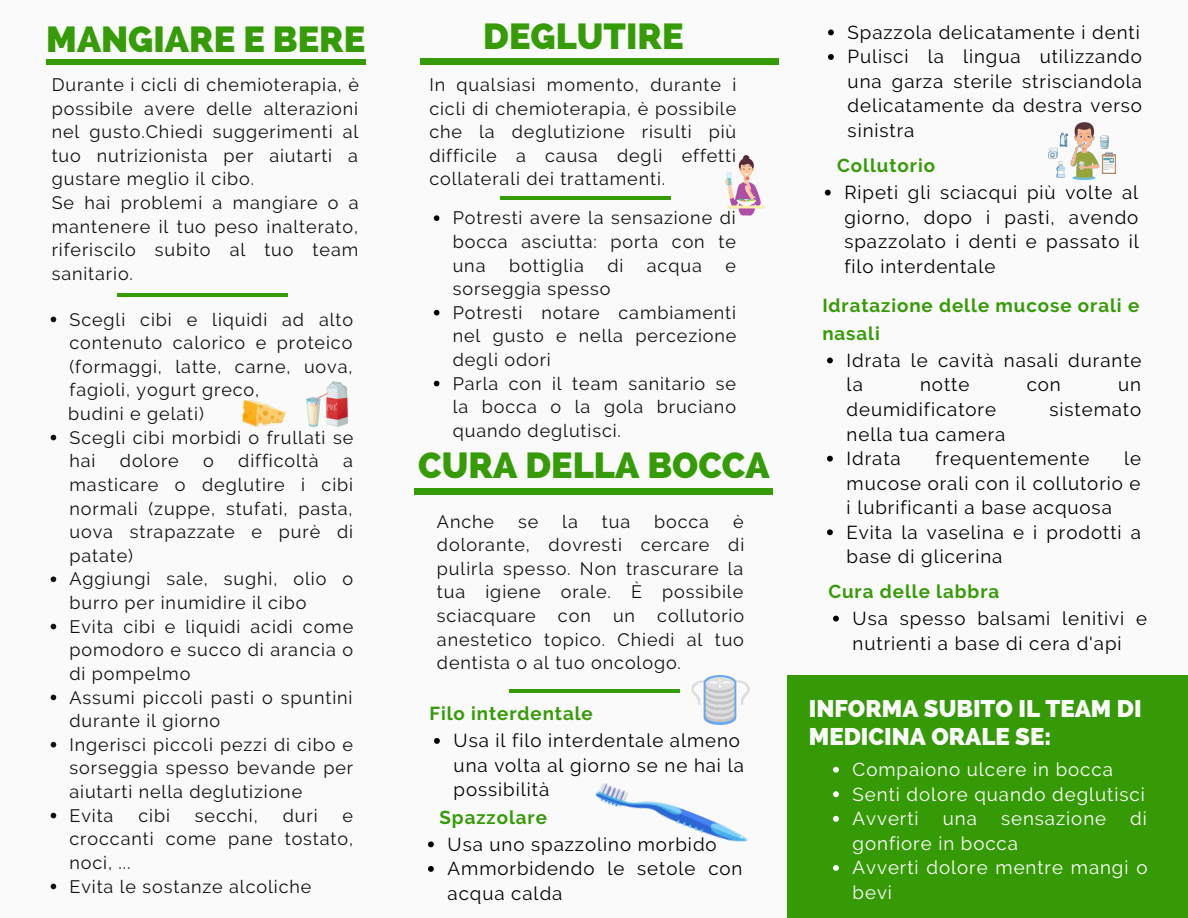
<style>
.page{position:relative;width:1188px;height:918px;background:#fafafa}
.page>*{position:absolute;margin:0;border:0;box-sizing:border-box;transform-origin:0 0}
.t1{font:800 36px "Raleway";color:#359b06}
.t2{font:800 24px/28.2px "Raleway";color:#fafafa}
.t3{font:18.75px/24.6px "Raleway";letter-spacing:.05em;color:#000}
.t4{font:18.75px/24.6px "Raleway";letter-spacing:.05em;color:#fff}
.t5{font:700 18.75px/28px "Raleway";letter-spacing:.05em;color:#359b06}
.t6{font:18px/23.7px "Raleway";letter-spacing:.05em;color:#111}
</style>
<div class="page">
<div style="left:46px;top:59px;width:320px;height:6px;background:#359b06"></div>
<div style="left:415px;top:488px;width:358px;height:7px;background:#359b06"></div>
<div style="left:787px;top:675px;width:401px;height:243px;background:#359a06"></div>
<hr style="left:117px;top:294px;width:171px;height:3px;background:#359b06">
<hr style="left:500px;top:197px;width:171px;height:3px;background:#359b06">
<div style="left:420px;top:58px;width:359px;height:7px;background:#359b06"></div>
<hr style="left:509px;top:689px;width:171px;height:4px;background:#359b06">
<img style="left:242px;top:400px;width:45px;height:27px">
<svg style="left:51px;top:317px;width:5px;height:5px"></svg>
<svg style="left:51px;top:435px;width:5px;height:5px"></svg>
<svg style="left:51px;top:576px;width:5px;height:6px"></svg>
<svg style="left:51px;top:624px;width:5px;height:5px"></svg>
<svg style="left:51px;top:695px;width:5px;height:5px"></svg>
<svg style="left:51px;top:742px;width:5px;height:5px"></svg>
<svg style="left:51px;top:813px;width:5px;height:5px"></svg>
<svg style="left:51px;top:884px;width:5px;height:5px"></svg>
<img style="left:307px;top:382px;width:40px;height:45px">
<img style="left:691px;top:675px;width:59px;height:50px">
<img style="left:595px;top:783px;width:153px;height:59px">
<img style="left:725px;top:156px;width:40px;height:60px">
<img style="left:1049px;top:122px;width:66px;height:58px">
<svg style="left:434px;top:215px;width:5px;height:6px"></svg>
<svg style="left:434px;top:310px;width:5px;height:5px"></svg>
<svg style="left:434px;top:381px;width:5px;height:5px"></svg>
<svg style="left:825px;top:190px;width:6px;height:6px"></svg>
<svg style="left:827px;top:358px;width:6px;height:5px"></svg>
<svg style="left:827px;top:456px;width:6px;height:6px"></svg>
<svg style="left:827px;top:529px;width:6px;height:6px"></svg>
<svg style="left:833px;top:616px;width:6px;height:6px"></svg>
<svg style="left:833px;top:767px;width:6px;height:6px"></svg>
<svg style="left:833px;top:791px;width:6px;height:6px"></svg>
<svg style="left:833px;top:816px;width:6px;height:6px"></svg>
<svg style="left:833px;top:865px;width:6px;height:6px"></svg>
<svg style="left:828px;top:29px;width:6px;height:6px"></svg>
<svg style="left:828px;top:54px;width:6px;height:6px"></svg>
<svg style="left:434px;top:738px;width:6px;height:6px"></svg>
<svg style="left:428px;top:841px;width:6px;height:6px"></svg>
<svg style="left:428px;top:866px;width:6px;height:6px"></svg>
<h1 class="t1" style="left:46px;top:19px;width:321px">MANGIARE E BERE</h1>
<h1 class="t1" style="left:483px;top:15px;width:202px">DEGLUTIRE</h1>
<p class="t6" style="left:52px;top:73px;width:309px">Durante i cicli di chemioterapia, è possibile avere delle alterazioni nel gusto.Chiedi suggerimenti al tuo nutrizionista per aiutarti a gustare meglio il cibo.<br>Se hai problemi a mangiare o a mantenere il tuo peso inalterato, riferiscilo subito al tuo team sanitario.</p>
<p class="t6" style="left:429px;top:73px;width:309px;text-align:justify">In qualsiasi momento, durante i cicli di chemioterapia, è possibile che la deglutizione risulti più difficile a causa degli effetti collaterali dei trattamenti.</p>
<p class="t6" style="left:453px;top:206px;width:285px;text-align:justify">Potresti avere la sensazione di bocca asciutta: porta con te una</p>
<p class="t6" style="left:509px;top:253px;width:76px">bottiglia</p>
<p class="t6" style="left:607px;top:253px;width:18px">di</p>
<p class="t6" style="left:647px;top:253px;width:56px">acqua</p>
<p class="t6" style="left:725px;top:253px;width:12px">e</p>
<p class="t6" style="left:453px;top:277px;width:285px">sorseggia spesso<br>Potresti notare cambiamenti nel gusto e nella percezione degli odori<br>Parla con il team sanitario se la bocca o la gola bruciano quando deglutisci.</p>
<p class="t6" style="left:70px;top:307px;width:285px;text-align:justify">Scegli cibi e liquidi ad alto contenuto calorico e proteico (formaggi, latte, carne, uova, fagioli, yogurt greco,</p>
<p class="t6" style="left:70px;top:426px;width:285px">Scegli cibi morbidi o frullati se hai</p>
<p class="t6" style="left:68px;top:402px;width:137px">budini e gelati)</p>
<h1 class="t1" style="left:418px;top:444px;width:353px">CURA DELLA BOCCA</h1>
<p class="t6" style="left:120px;top:449px;width:60px">dolore</p>
<p class="t6" style="left:203px;top:449px;width:12px">o</p>
<p class="t6" style="left:238px;top:449px;width:82px">difficoltà</p>
<p class="t6" style="left:70px;top:449px;width:285px;text-indent:274px">a masticare o deglutire i cibi normali (zuppe, stufati, pasta, uova strapazzate e purè di patate)<br>Aggiungi sale, sughi, olio o burro per inumidire il cibo<br>Evita cibi e liquidi acidi come pomodoro e succo di arancia o di pompelmo<br>Assumi piccoli pasti o spuntini durante il giorno<br>Ingerisci piccoli pezzi di cibo e sorseggia spesso bevande per aiutarti nella deglutizione<br>Evita</p>
<p class="t6" style="left:437px;top:509px;width:59px">Anche</p>
<p class="t6" style="left:518px;top:509px;width:22px">se</p>
<p class="t6" style="left:562px;top:509px;width:17px">la</p>
<p class="t6" style="left:602px;top:509px;width:30px">tua</p>
<p class="t6" style="left:654px;top:509px;width:56px">bocca</p>
<p class="t6" style="left:437px;top:509px;width:309px;text-align:justify;text-indent:296px">è dolorante, dovresti cercare di pulirla spesso. Non trascurare la tua igiene orale. È possibile sciacquare con un collutorio anestetico topico. Chiedi al tuo dentista o al tuo oncologo.</p>
<p class="t5" style="left:429px;top:700px;width:165px">Filo interdentale</p>
<p class="t3" style="left:454px;top:728px;width:292px">Usa il filo interdentale almeno una volta al giorno se ne hai la possibilità</p>
<p class="t6" style="left:138px;top:804px;width:33px">cibi</p>
<p class="t6" style="left:195px;top:804px;width:64px">secchi,</p>
<p class="t6" style="left:283px;top:804px;width:36px">duri</p>
<p class="t5" style="left:440px;top:803px;width:109px">Spazzolare</p>
<p class="t6" style="left:70px;top:804px;width:285px;text-indent:273px">e croccanti come pane tostato, noci, ...<br>Evita le sostanze alcoliche</p>
<p class="t3" style="left:448px;top:832px;width:296px">Usa uno spazzolino morbido<br>Ammorbidendo le setole con acqua calda</p>
<p class="t3" style="left:848px;top:20px;width:296px;text-align:justify">Spazzola delicatamente i denti Pulisci la lingua utilizzando una garza sterile strisciandola delicatamente da destra verso sinistra</p>
<p class="t5" style="left:837px;top:151px;width:99px">Collutorio</p>
<p class="t3" style="left:844px;top:180px;width:296px;text-align:justify">Ripeti gli sciacqui più volte al giorno, dopo i pasti, avendo spazzolato i denti e passato il filo interdentale</p>
<p class="t5" style="left:822px;top:291px;width:318px">Idratazione delle mucose orali e nasali</p>
<p class="t3" style="left:847px;top:348px;width:296px">Idrata le cavità nasali durante la</p>
<p class="t3" style="left:920px;top:373px;width:51px">notte</p>
<p class="t3" style="left:1027px;top:373px;width:36px">con</p>
<p class="t3" style="left:1118px;top:373px;width:24px">un</p>
<p class="t3" style="left:847px;top:397px;width:151px">deumidificatore</p>
<p class="t3" style="left:1049px;top:397px;width:93px">sistemato</p>
<p class="t3" style="left:847px;top:422px;width:160px">nella tua camera<br>Idrata</p>
<p class="t3" style="left:936px;top:446px;width:155px">frequentemente</p>
<p class="t3" style="left:847px;top:446px;width:296px;text-indent:277px">le mucose orali con il collutorio e i lubrificanti a base acquosa<br>Evita la vaselina e i prodotti a base di glicerina</p>
<p class="t5" style="left:828px;top:577px;width:172px">Cura delle labbra</p>
<p class="t3" style="left:853px;top:606px;width:296px">Usa spesso balsami lenitivi e nutrienti a base di cera d'api</p>
<h2 class="t2" style="left:809px;top:694px;width:334px">INFORMA SUBITO IL TEAM DI<br>MEDICINA ORALE SE:</h2>
<p class="t4" style="left:853px;top:757px;width:294px">Compaiono ulcere in bocca<br>Senti dolore quando deglutisci<br>Avverti</p>
<p class="t4" style="left:943px;top:806px;width:36px">una</p>
<p class="t4" style="left:1001px;top:806px;width:106px">sensazione</p>
<p class="t4" style="left:1130px;top:806px;width:18px">di</p>
<p class="t4" style="left:853px;top:831px;width:296px">gonfiore in bocca<br>Avverti dolore mentre mangi o bevi</p>
</div>
